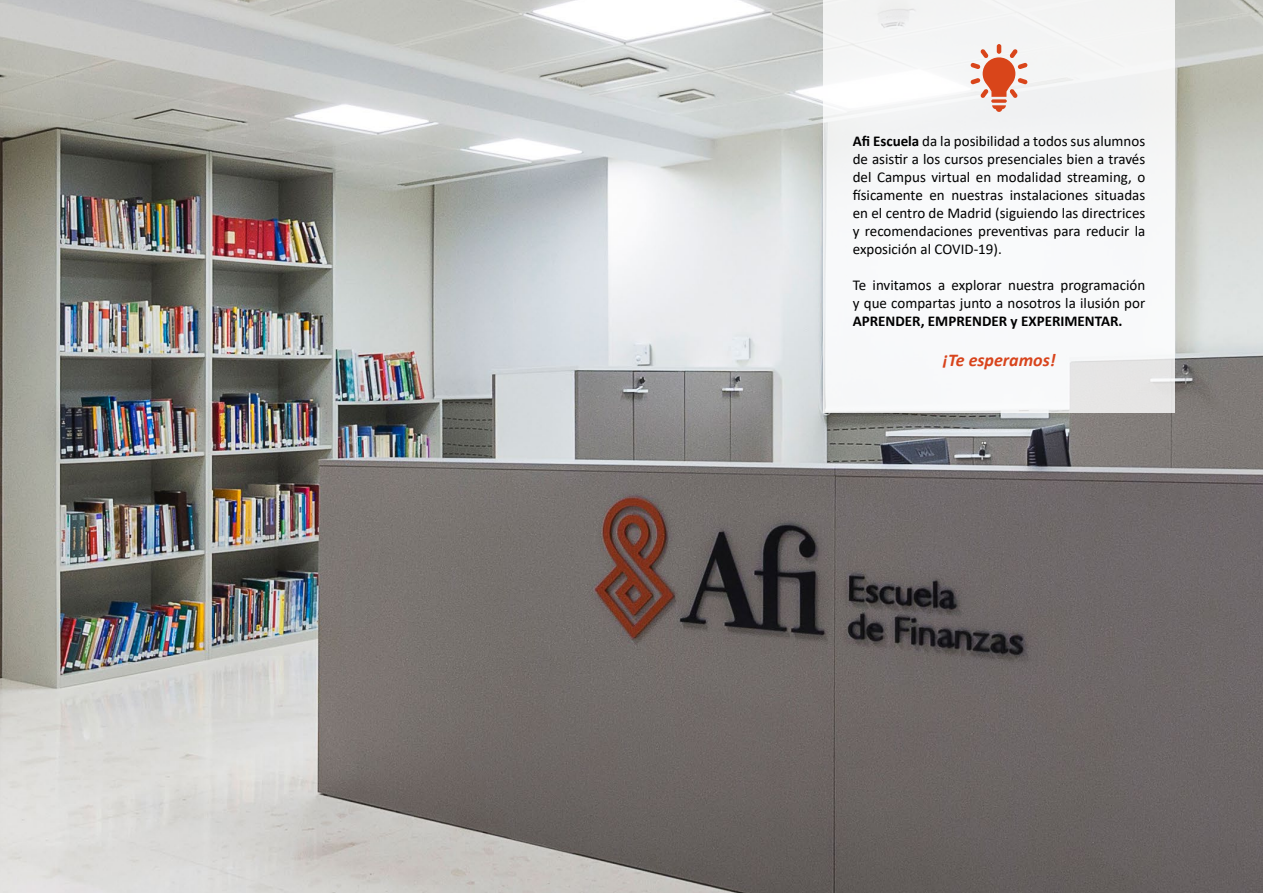
<style>
.page{position:relative;width:1263px;height:893px;background:#fff}
.page>*{position:absolute;margin:0;border:0;box-sizing:border-box;transform-origin:0 0}
.t1{font:italic 700 18px "Calibri";color:#d8441c}
.t2{font:15px/18px "Calibri";color:#000;text-align:justify}
.t3{font:700 15px "Calibri";color:#000}
.s1{font-weight:700}
</style>
<div class="page">
<img style="left:0;top:0;width:1263px;height:893px">
<div style="left:823px;top:0;width:351px;height:412px;background:#f7f8f9"></div>
<svg style="left:992px;top:105px;width:14px;height:7px"></svg>
<hr style="left:997px;top:44px;width:4px;height:10px;background:#d9451a;border-radius:2px">
<svg style="left:991px;top:99px;width:16px;height:4px"></svg>
<svg style="left:970px;top:49px;width:58px;height:49px"></svg>
<p class="t2" style="left:853px;top:132px;width:294px"><span class="s1">Afi Escuela</span> da la posibilidad a todos sus alumnos de asistir a los cursos presenciales bien a través del Campus virtual en modalidad streaming, o físicamente en nuestras instalaciones situadas en el centro de Madrid (siguiendo las directrices y recomendaciones preventivas para reducir la exposición al COVID-19).</p>
<p class="t2" style="left:853px;top:276px;width:294px">Te invitamos a explorar nuestra programación y que compartas junto a nosotros la ilusión por</p>
<p class="t3" style="left:853px;top:311px;width:271px">APRENDER, EMPRENDER y EXPERIMENTAR.</p>
<p class="t1" style="left:942px;top:347px;width:115px">¡Te esperamos!</p>
</div>
